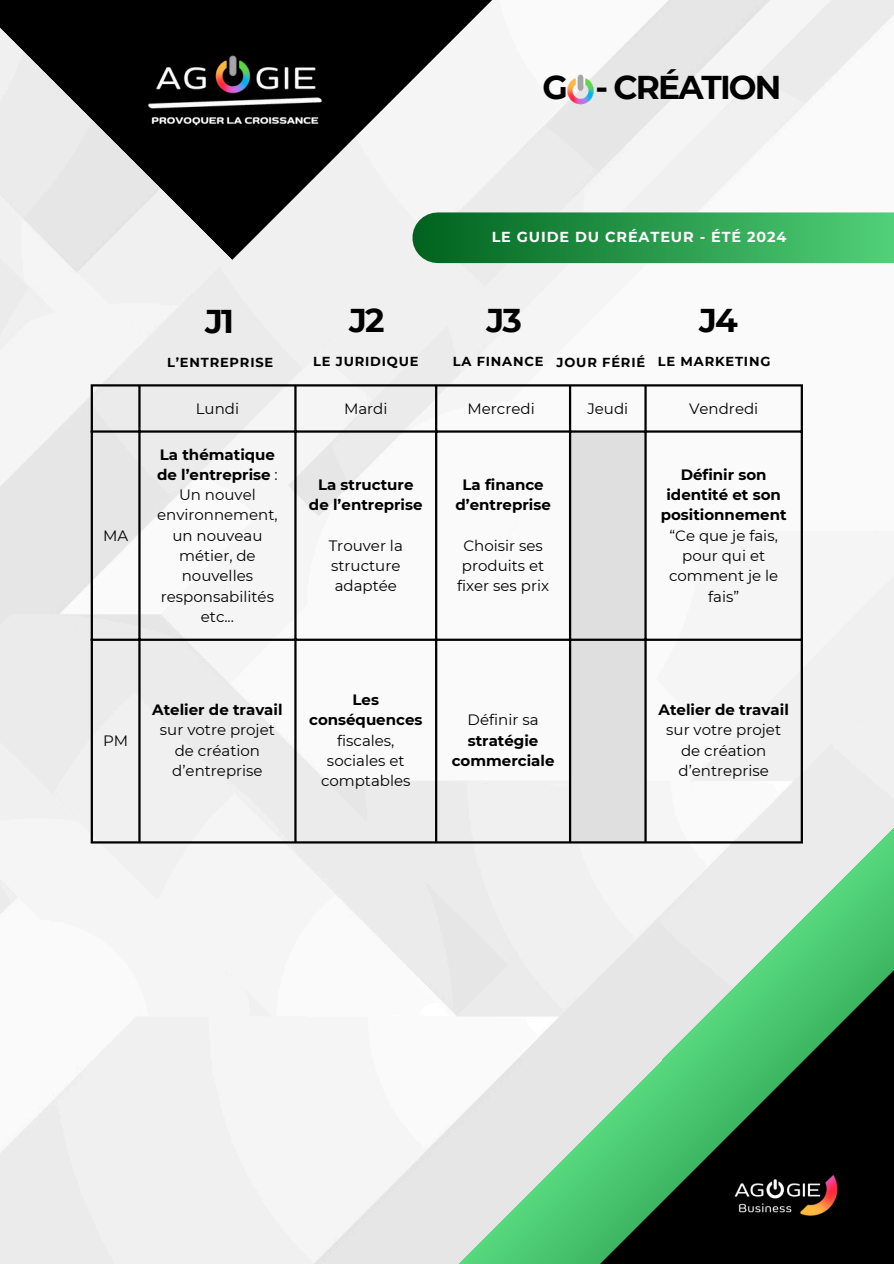
<style>
.page{position:relative;width:894px;height:1264px;background:#fff}
.page>*{position:absolute;margin:0;border:0;box-sizing:border-box;transform-origin:0 0}
.t1{font:700 32.85px "Montserrat";letter-spacing:-.06em;color:#000}
.t2{font:15px/20.2px "Montserrat";color:#000;text-align:center}
.t3{font:700 15px/20.2px "Montserrat";color:#000;text-align:center}
.t4{font:700 14.4px "Montserrat";letter-spacing:.06em;color:#fff}
.t5{font:700 13.05px "Montserrat";letter-spacing:.06em;color:#000}
.s1{font-weight:400}
.s2{font-weight:700}
</style>
<div class="page">
<img style="left:0;top:0;width:893px;height:1263px">
<svg style="left:423px;top:1059px;width:135px;height:204px;fill:#e6e6e6"></svg>
<svg style="left:661px;top:820px;width:232px;height:80px;fill:#ebebeb"></svg>
<svg style="left:558px;top:900px;width:335px;height:363px;background:#78b18a"></svg>
<svg style="left:0;top:0;width:604px;height:260px;fill:#f0f0f0"></svg>
<img style="left:89px;top:0;width:292px;height:168px">
<img style="left:690px;top:1104px;width:182px;height:159px">
<img style="left:556px;top:73px;width:48px;height:33px">
<div style="left:571px;top:432px;width:73px;height:409px;background:#dfdfdf"></div>
<hr style="left:91px;top:386px;width:2px;height:455px;background:#000">
<hr style="left:138px;top:386px;width:2px;height:455px;background:#000">
<hr style="left:294px;top:386px;width:2px;height:455px;background:#000">
<hr style="left:435px;top:386px;width:2px;height:455px;background:#000">
<hr style="left:568px;top:386px;width:3px;height:455px;background:#000">
<hr style="left:644px;top:386px;width:2px;height:455px;background:#000">
<hr style="left:800px;top:386px;width:2px;height:455px;background:#000">
<hr style="left:91px;top:384px;width:711px;height:2px;background:#000">
<hr style="left:91px;top:430px;width:711px;height:2px;background:#000">
<hr style="left:91px;top:638px;width:711px;height:3px;background:#000">
<hr style="left:91px;top:841px;width:711px;height:2px;background:#000">
<div style="left:437px;top:212px;width:456px;height:51px;background:linear-gradient(to right,#046723,#51d078)"></div>
<p class="t1" style="left:542px;top:68px;width:240px">G - CRÉATION</p>
<p class="t2" style="left:103px;top:525px;width:27px">MA</p>
<p class="t4" style="left:491px;top:228px;width:296px">LE GUIDE DU CRÉATEUR - ÉTÉ 2024</p>
<p class="t1" style="left:205px;top:301px;width:30px">J1</p>
<p class="t1" style="left:349px;top:300px;width:37px">J2</p>
<p class="t1" style="left:486px;top:300px;width:37px">J3</p>
<p class="t1" style="left:699px;top:300px;width:40px">J4</p>
<p class="t5" style="left:167px;top:354px;width:108px">L’ENTREPRISE</p>
<p class="t5" style="left:313px;top:354px;width:107px">LE JURIDIQUE</p>
<p class="t5" style="left:452px;top:354px;width:92px">LA FINANCE</p>
<p class="t5" style="left:556px;top:354px;width:90px">JOUR FÉRIÉ</p>
<p class="t5" style="left:657px;top:354px;width:114px">LE MARKETING</p>
<h1 class="t2" style="left:196px;top:398px;width:45px">Lundi</h1>
<h1 class="t2" style="left:344px;top:398px;width:45px">Mardi</h1>
<h1 class="t2" style="left:467px;top:398px;width:69px">Mercredi</h1>
<h1 class="t2" style="left:587px;top:398px;width:42px">Jeudi</h1>
<p class="t2" style="left:689px;top:398px;width:71px">Vendredi</p>
<p class="t3" style="left:157px;top:444px;width:122px;text-align:left">La thématique de l’entreprise <span class="s1">:</span></p>
<p class="t2" style="left:157px;top:484px;width:122px">Un nouvel environnement, un nouveau métier, de nouvelles responsabilités</p>
<p class="t2" style="left:201px;top:606px;width:35px">etc...</p>
<p class="t3" style="left:309px;top:474px;width:115px">La structure de l’entreprise</p>
<p class="t2" style="left:328px;top:535px;width:76px;text-align:left">Trouver la structure adaptée</p>
<p class="t3" style="left:455px;top:474px;width:97px">La finance d’entreprise</p>
<p class="t2" style="left:457px;top:535px;width:93px">Choisir ses produits et fixer ses prix</p>
<p class="t3" style="left:660px;top:464px;width:127px">Définir son identité et son positionnement</p>
<p class="t2" style="left:669px;top:525px;width:111px">“Ce que je fais, pour qui et comment je le fais”</p>
<p class="t2" style="left:103px;top:730px;width:27px">PM</p>
<p class="t2" style="left:152px;top:699px;width:132px"><span class="s2">Atelier de travail </span>sur votre projet de création d’entreprise</p>
<p class="t2" style="left:309px;top:689px;width:115px"><span class="s2">Les conséquences </span>fiscales, sociales et comptables</p>
<p class="t3" style="left:451px;top:709px;width:104px"><span class="s1">Définir sa </span>stratégie commerciale</p>
<p class="t2" style="left:658px;top:699px;width:132px"><span class="s2">Atelier de travail </span>sur votre projet de création d’entreprise</p>
</div>
